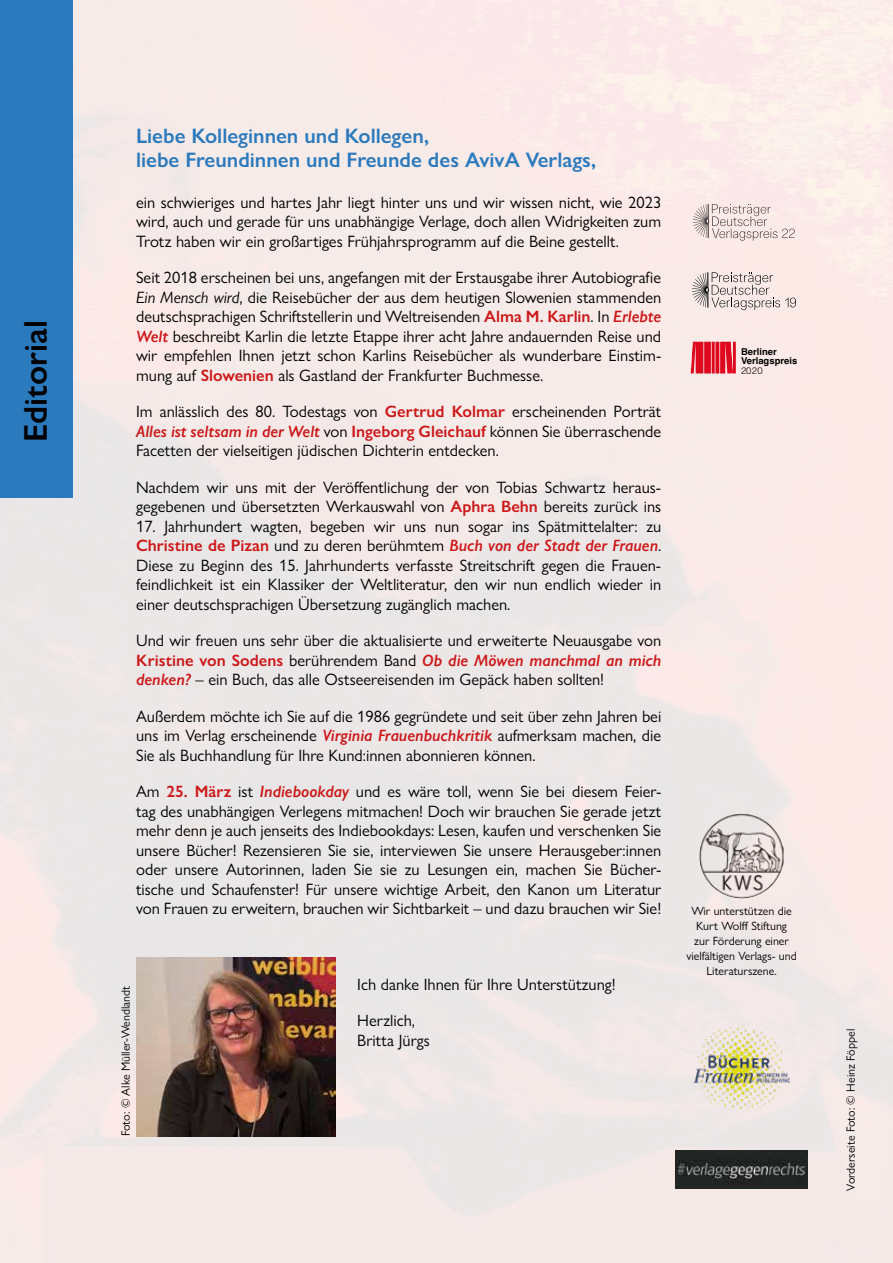
<style>
.page{position:relative;width:893px;height:1263px;background:#fff}
.page>*{position:absolute;margin:0;border:0;box-sizing:border-box;transform-origin:0 0}
.t1{font:600 33px "Gill Sans Nova";color:#000}
.t2{font:600 21px/24px "Gill Sans Nova";color:#2b7abe}
.t3{font:16.5px/19.5px "Gill Sans Nova";color:#000;text-align:justify}
.t4{font:12px/15px "Gill Sans Nova";color:#000;text-align:center}
.t5{font:700 9.45px/9.1px "Helvetica";color:#000}
.t6{font:300 9.45px "Helvetica";color:#000}
.s1{font-style:italic}
.s2{font-weight:600;color:#cd1719}
.s3{font-weight:600;font-style:italic;color:#cd1719}
</style>
<div class="page">
<img style="left:0;top:0;width:893px;height:1263px">
<div style="left:0;top:0;width:72px;height:497px;background:#2b7abe"></div>
<svg style="left:693px;top:204px;width:102px;height:37px;background:#e1d2cf"></svg>
<svg style="left:692px;top:272px;width:104px;height:38px;background:#d8cbc9"></svg>
<svg style="left:691px;top:342px;width:45px;height:32px"></svg>
<img style="left:699px;top:813px;width:85px;height:85px">
<img style="left:675px;top:1151px;width:133px;height:38px">
<img style="left:693px;top:1025px;width:97px;height:84px">
<img style="left:136px;top:958px;width:200px;height:178px">
<h1 class="t1" style="left:15px;top:442px;width:123px;rotate:-90deg">Editorial</h1>
<p class="t2" style="left:136px;top:124px;width:462px">Liebe Kolleginnen und Kollegen,<br>liebe Freundinnen und Freunde des AvivA Verlags,</p>
<p class="t3" style="left:136px;top:192px;width:527px">ein schwieriges und hartes Jahr liegt hinter uns und wir wissen nicht, wie 2023 wird, auch und gerade für uns unabhängige Verlage, doch allen Widrigkeiten zum Trotz haben wir ein großartiges Frühjahrsprogramm auf die Beine gestellt.</p>
<p class="t3" style="left:136px;top:268px;width:527px">Seit 2018 erscheinen bei uns, angefangen mit der Erstausgabe ihrer Autobiografie <span class="s1">Ein Mensch wird</span>, die Reisebücher der aus dem heutigen Slowenien stammenden deutschsprachigen Schriftstellerin und Weltreisenden <span class="s2">Alma M. Karlin</span>. In <span class="s3">Erlebte Welt</span> beschreibt Karlin die letzte Etappe ihrer acht Jahre andauernden Reise und wir empfehlen Ihnen jetzt schon Karlins Reisebücher als wunderbare Einstim&shy;mung auf <span class="s2">Slowenien</span> als Gastland der Frankfurter Buchmesse.</p>
<p class="t3" style="left:136px;top:402px;width:527px">Im anlässlich des 80. Todestags von <span class="s2">Gertrud Kolmar</span> erscheinenden Porträt <span class="s3">Alles ist seltsam in der Welt</span> von <span class="s2">Ingeborg Gleichauf</span> können Sie überraschende Facetten der vielseitigen jüdischen Dichterin entdecken.</p>
<p class="t3" style="left:136px;top:477px;width:527px">Nachdem wir uns mit der Veröffentlichung der von Tobias Schwartz heraus&shy;gegebenen und übersetzten Werkauswahl von <span class="s2">Aphra Behn</span> bereits zurück ins</p>
<p class="t3" style="left:136px;top:516px;width:527px">17. Jahrhundert wagten, begeben wir uns nun sogar ins Spätmittelalter: zu <span class="s2">Christine de Pizan</span> und zu deren berühmtem <span class="s3">Buch von der Stadt der Frauen</span>.<br>Diese zu Beginn des 15. Jahrhunderts verfasste Streitschrift gegen die Frauen&shy;feindlichkeit ist ein Klassiker der Weltliteratur, den wir nun endlich wieder in einer deutschsprachigen Übersetzung zugänglich machen.</p>
<p class="t3" style="left:136px;top:631px;width:527px">Und wir freuen uns sehr über die aktualisierte und erweiterte Neuausgabe von <span class="s2">Kristine von Sodens</span> berührendem Band <span class="s3">Ob die Möwen manchmal an mich denken?</span> – ein Buch, das alle Ostseereisenden im Gepäck haben sollten!</p>
<p class="t3" style="left:136px;top:706px;width:527px">Außerdem möchte ich Sie auf die 1986 gegründete und seit über zehn Jahren bei uns im Verlag erscheinende <span class="s3">Virginia Frauenbuchkritik</span> aufmerksam machen, die Sie als Buchhandlung für Ihre Kund:innen abonnieren können.</p>
<p class="t3" style="left:136px;top:782px;width:527px">Am <span class="s2">25. März</span> ist <span class="s3">Indiebookday</span> und es wäre toll, wenn Sie bei diesem Feier&shy;tag des unabhängigen Verlegens mitmachen! Doch wir brauchen Sie gerade jetzt mehr denn je auch jenseits des Indiebookdays: Lesen, kaufen und verschenken Sie unsere Bücher! Rezensieren Sie sie, interviewen Sie unsere Herausgeber:innen oder unsere Autorinnen, laden Sie sie zu Lesungen ein, machen Sie Bücher&shy;tische und Schaufenster! Für unsere wichtige Arbeit, den Kanon um Literatur von Frauen zu erweitern, brauchen wir Sichtbarkeit – und dazu brauchen wir Sie!</p>
<p class="t4" style="left:118px;top:1136px;width:152px;rotate:-90deg">Foto: © Alke Müller-Wendlandt</p>
<p class="t3" style="left:357px;top:974px;width:260px">Ich danke Ihnen für Ihre Unterstützung!</p>
<p class="t3" style="left:357px;top:1011px;width:74px">Herzlich,<br>Britta Jürgs</p>
<p class="t5" style="left:741px;top:348px;width:58px">Berliner<br>Verlagspreis</p>
<p class="t6" style="left:741px;top:362px;width:23px">2020</p>
<p class="t4" style="left:686px;top:903px;width:112px">Wir unterstützen die<br>Kurt Wolff Stiftung<br>zur Förderung einer vielfältigen Verlags- und<br>Literaturszene.</p>
<p class="t4" style="left:843px;top:1191px;width:163px;rotate:-90deg">Vorderseite Foto: © Heinz Föppel</p>
</div>
